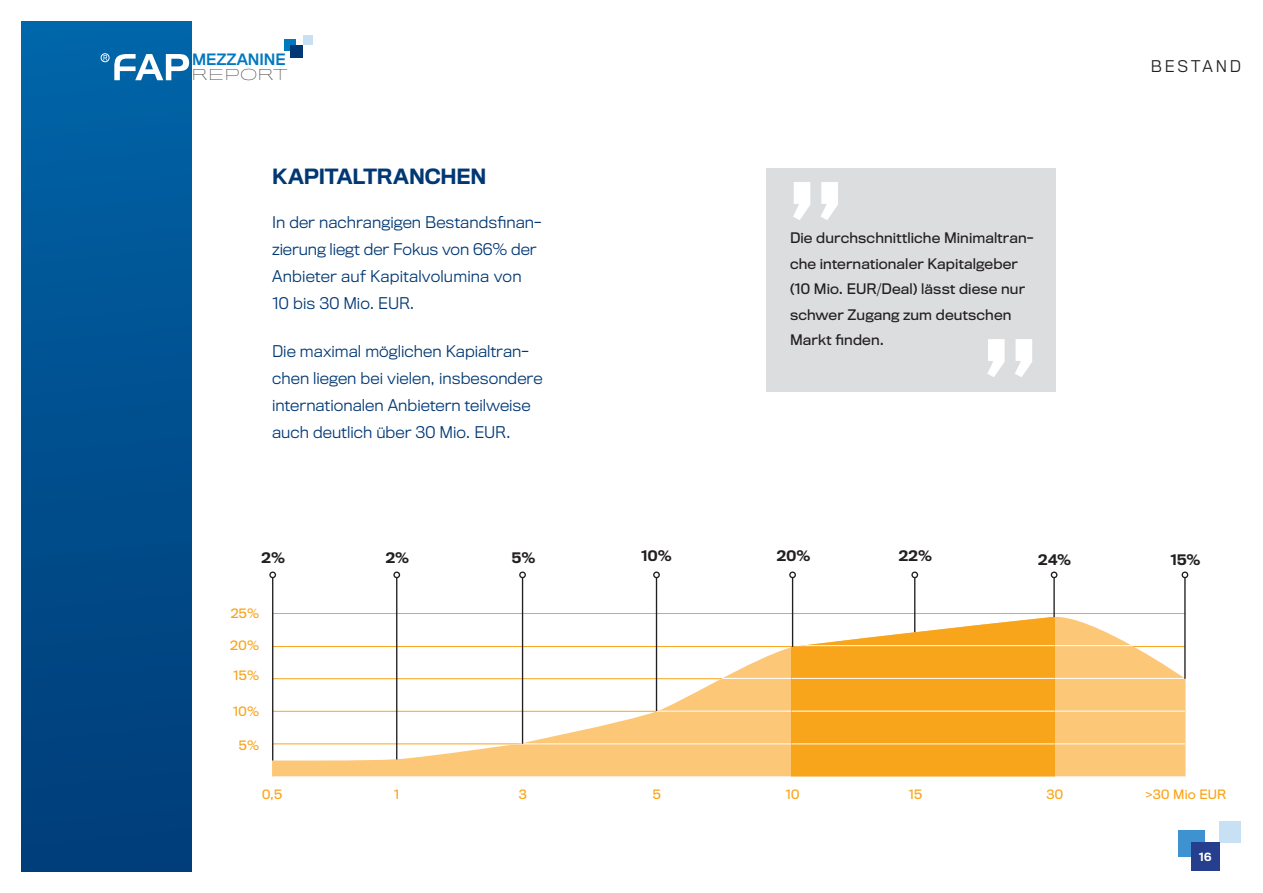
<style>
.page{position:relative;width:1263px;height:893px;background:#fff}
.page>*{position:absolute;margin:0;border:0;box-sizing:border-box;transform-origin:0 0}
.t1{font:500 19.5px "Titling Gothic FB Normal";letter-spacing:-.005em;color:#013874}
.t2{font:300 15px/27px "Titling Gothic FB Normal";letter-spacing:.005em;color:#013874}
.t3{font:300 15px "Titling Gothic FB Normal";letter-spacing:.185em;color:#231f20}
.t4{font:14.55px "Titling Gothic FB Normal Standard";color:#0078c0}
.t5{font:100 14.1px "Titling Gothic FB Extended";color:#231f20}
.t6{font:13.5px/25.5px "Titling Gothic FB Normal";letter-spacing:.01em;color:#231f20}
.t7{font:500 13.5px "Titling Gothic FB Normal";letter-spacing:.02em;color:#231f20}
.t8{font:12px "Titling Gothic FB Normal";letter-spacing:.015em;color:#f9a51b}
.t9{font:500 10.5px "Titling Gothic FB Normal";color:#fff}
</style>
<div class="page">
<div style="left:1178px;top:830px;width:26px;height:26px;background:#3d92cf"></div>
<div style="left:1219px;top:821px;width:22px;height:22px;background:#c7e0f3"></div>
<div style="left:1191px;top:843px;width:28px;height:28px;background:#253f8e"></div>
<div style="left:21px;top:21px;width:170px;height:851px;background:linear-gradient(to bottom,#0064a8,#003b77)"></div>
<div style="left:284px;top:39px;width:12px;height:12px;background:#0078c0"></div>
<div style="left:303px;top:36px;width:9px;height:9px;background:#c7e0f3"></div>
<div style="left:290px;top:45px;width:13px;height:13px;background:#013874"></div>
<svg style="left:114px;top:54px;width:75px;height:26px"></svg>
<svg style="left:104px;top:55px;width:3px;height:5px"></svg>
<div style="left:101px;top:53px;width:8px;height:9px;border:1px solid #fff;border-radius:50%"></div>
<svg style="left:272px;top:613px;width:913px;height:164px"></svg>
<hr style="left:273px;top:645px;width:912px;height:1px;background:#fff">
<hr style="left:273px;top:678px;width:912px;height:1px;background:#fff">
<hr style="left:656px;top:711px;width:529px;height:1px;background:#fff">
<hr style="left:502px;top:743px;width:683px;height:1px;background:#fff">
<hr style="left:273px;top:776px;width:912px;height:1px;background:#fff">
<div style="left:766px;top:168px;width:289px;height:223px;background:#dcdddf"></div>
<svg style="left:793px;top:182px;width:45px;height:38px"></svg>
<svg style="left:987px;top:339px;width:45px;height:38px"></svg>
<svg style="left:792px;top:614px;width:262px;height:162px;background:#f9af35"></svg>
<hr style="left:792px;top:645px;width:262px;height:1px;background:#fff">
<hr style="left:792px;top:678px;width:262px;height:1px;background:#fff">
<hr style="left:792px;top:711px;width:262px;height:1px;background:#fff">
<hr style="left:792px;top:743px;width:262px;height:1px;background:#fff">
<hr style="left:272px;top:578px;width:1px;height:182px;background:#231f20">
<div style="left:269px;top:571px;width:7px;height:7px;border:1px solid #231f20;border-radius:50%"></div>
<hr style="left:396px;top:578px;width:1px;height:181px;background:#231f20">
<div style="left:393px;top:571px;width:7px;height:7px;border:1px solid #231f20;border-radius:50%"></div>
<hr style="left:522px;top:578px;width:1px;height:166px;background:#231f20">
<div style="left:519px;top:571px;width:7px;height:7px;border:1px solid #231f20;border-radius:50%"></div>
<hr style="left:656px;top:578px;width:1px;height:133px;background:#231f20">
<div style="left:653px;top:571px;width:7px;height:7px;border:1px solid #231f20;border-radius:50%"></div>
<hr style="left:914px;top:578px;width:1px;height:54px;background:#231f20">
<div style="left:911px;top:571px;width:7px;height:7px;border:1px solid #231f20;border-radius:50%"></div>
<hr style="left:1053px;top:578px;width:2px;height:39px;background:#231f20">
<div style="left:1051px;top:571px;width:6px;height:7px;border:1px solid #231f20;border-radius:50%"></div>
<hr style="left:1184px;top:578px;width:1px;height:101px;background:#231f20">
<div style="left:1181px;top:571px;width:7px;height:7px;border:1px solid #231f20;border-radius:50%"></div>
<hr style="left:792px;top:578px;width:1px;height:69px;background:#231f20">
<div style="left:789px;top:571px;width:7px;height:7px;border:1px solid #231f20;border-radius:50%"></div>
<p class="t4" style="left:192px;top:52px;width:95px">MEZZANINE</p>
<p class="t5" style="left:191px;top:67px;width:98px">REPORT</p>
<h1 class="t1" style="left:272px;top:168px;width:216px">KAPITALTRANCHEN</h1>
<p class="t2" style="left:272px;top:209px;width:270px">In der nachrangigen Bestandsfinan&shy;zierung liegt der Fokus von 66% der<br>Anbieter auf Kapitalvolumina von<br>10 bis 30 Mio. EUR.</p>
<p class="t2" style="left:272px;top:339px;width:272px">Die maximal möglichen Kapialtran&shy;chen liegen bei vielen, insbesondere internationalen Anbietern teilweise auch deutlich über 30 Mio. EUR.</p>
<p class="t6" style="left:790px;top:226px;width:245px">Die durchschnittliche Minimaltran&shy;che internationaler Kapitalgeber (10 Mio. EUR/Deal) lässt diese nur schwer Zugang zum deutschen<br>Markt finden.</p>
<p class="t3" style="left:1151px;top:60px;width:91px">BESTAND</p>
<p class="t7" style="left:261px;top:552px;width:25px">2%</p>
<p class="t7" style="left:386px;top:552px;width:25px">2%</p>
<p class="t7" style="left:512px;top:552px;width:25px">5%</p>
<p class="t7" style="left:641px;top:550px;width:32px">10%</p>
<p class="t7" style="left:777px;top:550px;width:35px">20%</p>
<p class="t7" style="left:899px;top:550px;width:35px">22%</p>
<p class="t7" style="left:1038px;top:555px;width:34px">24%</p>
<p class="t7" style="left:1170px;top:555px;width:32px">15%</p>
<p class="t8" style="left:231px;top:608px;width:30px">25%</p>
<p class="t8" style="left:230px;top:640px;width:30px">20%</p>
<p class="t8" style="left:233px;top:671px;width:27px">15%</p>
<p class="t8" style="left:233px;top:706px;width:28px">10%</p>
<p class="t8" style="left:239px;top:740px;width:22px">5%</p>
<p class="t8" style="left:262px;top:790px;width:22px">0,5</p>
<p class="t8" style="left:394px;top:790px;width:7px">1</p>
<p class="t8" style="left:519px;top:790px;width:10px">3</p>
<p class="t8" style="left:653px;top:790px;width:10px">5</p>
<p class="t8" style="left:785px;top:790px;width:16px">10</p>
<p class="t8" style="left:908px;top:790px;width:15px">15</p>
<p class="t8" style="left:1046px;top:790px;width:18px">30</p>
<p class="t8" style="left:1145px;top:790px;width:82px">&gt;30 Mio EUR</p>
<p class="t9" style="left:1199px;top:852px;width:14px">16</p>
</div>
